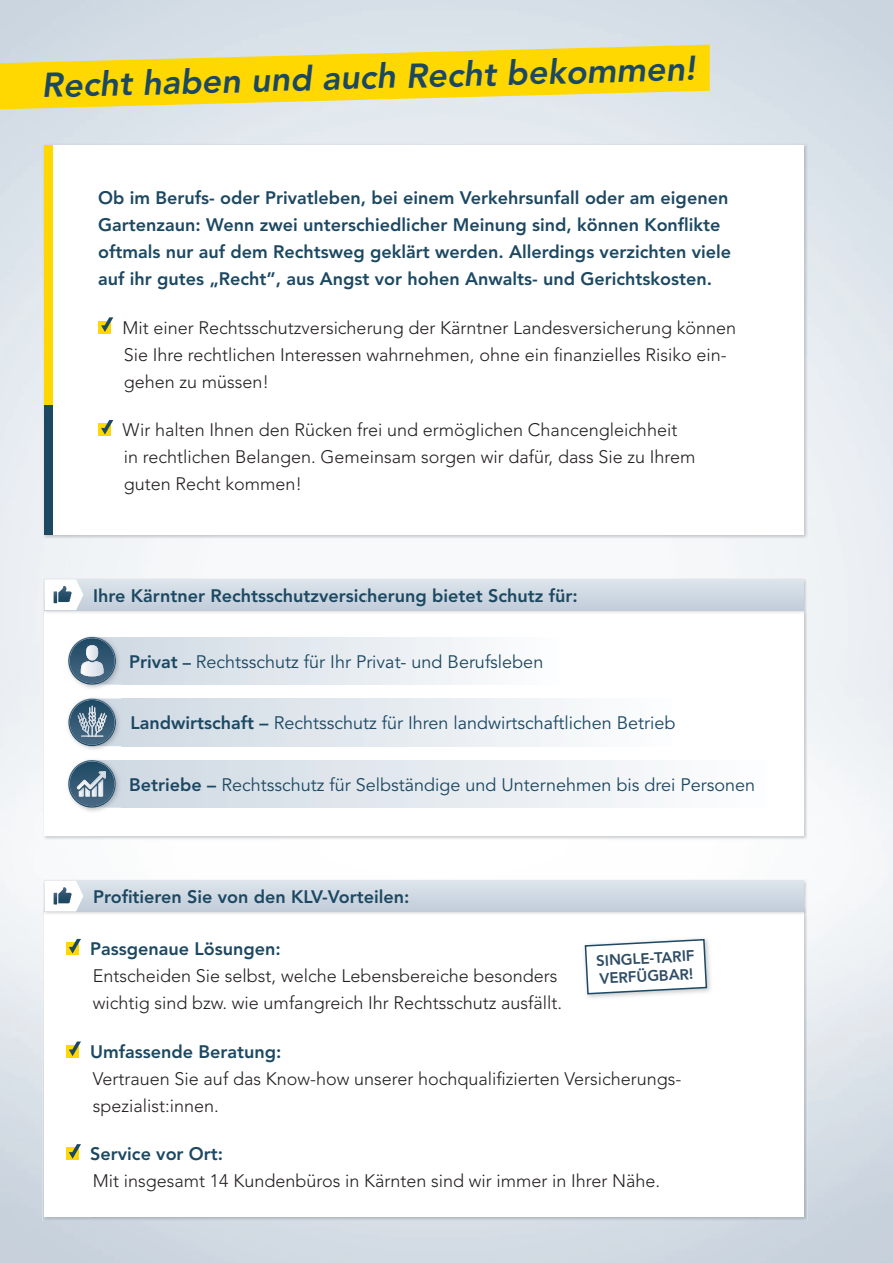
<style>
.page{position:relative;width:893px;height:1263px;background:#fff}
.page>*{position:absolute;margin:0;border:0;box-sizing:border-box;transform-origin:0 0}
.t1{font:italic 800 34.2px "Avenir LT Pro";color:#1c4862}
.t2{font:300 18px/27px "Avenir LT Pro";color:#231f20}
.t3{font:800 18px/27px "Avenir LT Pro";color:#1c4862}
.t4{font:18px "Avenir LT Pro";color:#1c4862}
.t5{font:800 15px/18px "Avenir LT Pro";color:#2e4c65}
.s1{font-weight:800}
.s2{font-weight:800;font-size:16.5px}
</style>
<div class="page">
<svg style="left:0;top:45px;width:710px;height:64px;fill:#ffd801"></svg>
<img style="left:42px;top:143px;width:765px;height:396px">
<div style="left:45px;top:146px;width:759px;height:389px;background:#fff"></div>
<div style="left:98px;top:321px;width:13px;height:12px;background:#ffd801"></div>
<svg style="left:101px;top:317px;width:12px;height:15px"></svg>
<div style="left:98px;top:423px;width:13px;height:13px;background:#ffd801"></div>
<svg style="left:101px;top:420px;width:12px;height:14px"></svg>
<div style="left:45px;top:146px;width:8px;height:306px;background:#ffd801"></div>
<div style="left:45px;top:405px;width:8px;height:130px;background:#1c4862"></div>
<img style="left:757px;top:614px;width:50px;height:226px">
<div style="left:45px;top:610px;width:759px;height:226px;background:#fff"></div>
<img style="left:42px;top:577px;width:765px;height:31px">
<div style="left:45px;top:579px;width:759px;height:31px;background:#d0dae3"></div>
<svg style="left:45px;top:579px;width:38px;height:31px"></svg>
<div style="left:122px;top:637px;width:443px;height:48px;background:linear-gradient(to right,#d1dae4,#fdfefe)"></div>
<img style="left:82px;top:636px;width:23px;height:53px">
<img style="left:116px;top:637px;width:6px;height:48px">
<svg style="left:68px;top:637px;width:48px;height:48px"></svg>
<img style="left:81px;top:661px;width:23px;height:15px">
<div style="left:121px;top:698px;width:559px;height:48px;background:linear-gradient(to right,#d0dae3,#fdfefe)"></div>
<img style="left:67px;top:696px;width:54px;height:55px">
<img style="left:116px;top:698px;width:5px;height:48px">
<svg style="left:68px;top:698px;width:48px;height:48px"></svg>
<img style="left:78px;top:706px;width:29px;height:31px">
<div style="left:121px;top:760px;width:656px;height:48px;background:linear-gradient(to right,#d0dae3,#fdfefe)"></div>
<img style="left:116px;top:760px;width:5px;height:48px">
<svg style="left:68px;top:760px;width:48px;height:48px"></svg>
<img style="left:98px;top:789px;width:5px;height:7px">
<img style="left:77px;top:771px;width:29px;height:18px">
<img style="left:42px;top:915px;width:51px;height:306px">
<img style="left:757px;top:915px;width:50px;height:306px">
<div style="left:45px;top:909px;width:759px;height:308px;background:#fff"></div>
<div style="left:66px;top:942px;width:13px;height:13px;background:#ffd801"></div>
<svg style="left:69px;top:939px;width:12px;height:14px"></svg>
<div style="left:66px;top:1045px;width:13px;height:13px;background:#ffd801"></div>
<svg style="left:69px;top:1041px;width:12px;height:15px"></svg>
<div style="left:66px;top:1148px;width:13px;height:12px;background:#ffd801"></div>
<svg style="left:69px;top:1144px;width:12px;height:14px"></svg>
<img style="left:42px;top:878px;width:765px;height:29px">
<div style="left:45px;top:881px;width:759px;height:30px;background:#d0dae3"></div>
<svg style="left:45px;top:881px;width:38px;height:30px"></svg>
<img style="left:587px;top:942px;width:124px;height:56px">
<svg style="left:584px;top:938px;width:124px;height:57px"></svg>
<h1 class="t1" style="left:41px;top:68px;width:655px;rotate:-2deg">Recht haben und auch Recht bekommen!</h1>
<p class="t3" style="left:98px;top:184px;width:634px">Ob im Berufs- oder Privatleben, bei einem Verkehrsunfall oder am eigenen Gartenzaun: Wenn zwei unterschiedlicher Meinung sind, können Konflikte oftmals nur auf dem Rechtsweg geklärt werden. Allerdings verzichten viele auf ihr gutes „Recht”, aus Angst vor hohen Anwalts- und Gerichtskosten.</p>
<p class="t2" style="left:123px;top:314px;width:615px">Mit einer Rechtsschutzversicherung der Kärntner Landesversicherung können<br>Sie Ihre rechtlichen Interessen wahrnehmen, ohne ein finanzielles Risiko ein&shy;gehen zu müssen!</p>
<p class="t2" style="left:123px;top:416px;width:574px">Wir halten Ihnen den Rücken frei und ermöglichen Chancengleichheit in rechtlichen Belangen. Gemeinsam sorgen wir dafür, dass Sie zu Ihrem guten Recht kommen!</p>
<p class="t3" style="left:93px;top:582px;width:486px">Ihre Kärntner Rechtsschutzversicherung bietet Schutz für:</p>
<p class="t4" style="left:129px;top:651px;width:416px"><span class="s1">Privat</span> <span class="s2">–</span> Rechtsschutz für Ihr Privat- und Berufsleben</p>
<p class="t4" style="left:130px;top:712px;width:547px"><span class="s1">Landwirtschaft –</span> Rechtsschutz für Ihren landwirtschaftlichen Betrieb</p>
<p class="t4" style="left:129px;top:774px;width:628px"><span class="s1">Betriebe –</span> Rechtsschutz für Selbständige und Unternehmen bis drei Personen</p>
<p class="t3" style="left:93px;top:883px;width:318px">Profitieren Sie von den KLV-Vorteilen:</p>
<p class="t3" style="left:90px;top:935px;width:192px">Passgenaue Lösungen:</p>
<p class="t2" style="left:93px;top:962px;width:471px">Entscheiden Sie selbst, welche Lebensbereiche besonders wichtig sind bzw. wie umfangreich Ihr Rechtsschutz ausfällt.</p>
<p class="t3" style="left:90px;top:1038px;width:193px">Umfassende Beratung:</p>
<p class="t2" style="left:93px;top:1065px;width:590px">Vertrauen Sie auf das Know-how unserer hochqualifizierten Versicherungs&shy;spezialist:innen.</p>
<p class="t3" style="left:90px;top:1141px;width:135px">Service vor Ort:</p>
<p class="t2" style="left:93px;top:1168px;width:569px">Mit insgesamt 14 Kundenbüros in Kärnten sind wir immer in Ihrer Nähe.</p>
<p class="t5" style="left:596px;top:952px;width:100px;rotate:-3deg">SINGLE-TARIF<br>VERFÜGBAR!</p>
</div>
